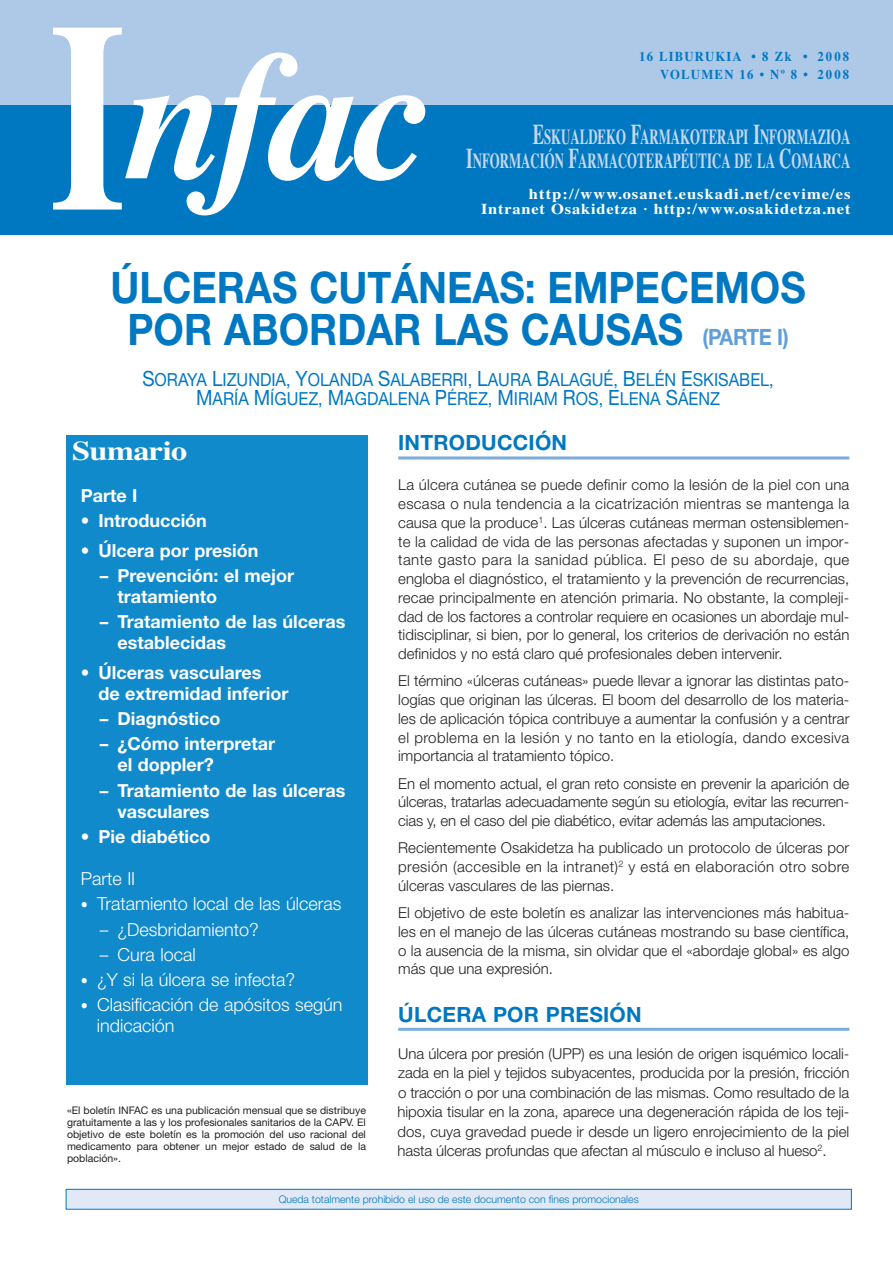
<style>
.page{position:relative;width:893px;height:1263px;background:#fff}
.page>*{position:absolute;margin:0;border:0;box-sizing:border-box;transform-origin:0 0}
.t1{font:italic 700 180px "Times";color:#fff}
.t2{font:700 43.5px/42px "Helvetica Neue";color:#0078c1;text-align:center;scale:.9 1}
.t3{font:700 27px "Times";letter-spacing:-.02em;color:#fff;scale:1.2 1}
.t4{font:700 21.3px/24px "Times";color:#c7d8ef;text-align:right;scale:.6 1}
.t5{font:700 21px "Helvetica Neue";letter-spacing:.01em;color:#0078c1}
.t6{font:700 18px/21px "Helvetica Neue";color:#fff;scale:.95 1}
.t7{font:18px/19.5px "Helvetica Neue";color:#0078c1;text-align:center;scale:.9 1}
.t8{font:300 18px/21px "Helvetica Neue";color:#fff}
.t9{font:300 18px "Helvetica Neue";color:#fff;scale:.95 1}
.t10{font:700 18px "Helvetica Neue";color:#fff}
.t11{font:300 15px/18.8px "Helvetica Neue";color:#231f20;text-align:justify}
.t12{font:700 15px "Times";letter-spacing:.05em;color:#fff;scale:1.1 1}
.t13{font:700 13.5px/18px "Times";letter-spacing:.1em;color:#0078c1;text-align:right;scale:.94 1}
.t14{font:10.5px/12px "Helvetica Neue";color:#231f20;text-align:justify}
.t15{font:300 10.5px "Helvetica Neue";color:#0078c1}
.s1{font-style:normal;font-size:269.25px}
.s2{font-size:28.5px}
.s3{font-size:22.5px;color:#629fd6}
.s4{font-size:21px}
.s5{font-size:15px}
</style>
<div class="page">
<hr style="left:398px;top:457px;width:451px;height:3px;background:#7bacdc">
<hr style="left:398px;top:1028px;width:451px;height:3px;background:#7bacdc">
<div style="left:0;top:0;width:893px;height:106px;background:#aec8e8"></div>
<div style="left:0;top:106px;width:893px;height:129px;background:#0078c1"></div>
<div style="left:66px;top:435px;width:302px;height:650px;background:#118acb"></div>
<div style="left:66px;top:1189px;width:785px;height:20px;background:#e1e9f6"></div>
<div style="left:66px;top:1189px;width:785px;height:20px;border:1px solid #0078c1"></div>
<h1 class="t1" style="left:50px;top:52px;width:381px"><span class="s1">I</span>nfac</h1>
<p class="t13" style="left:639px;top:49px;width:225px">16 LIBURUKIA • 8 Zk • 2008<br>VOLUMEN 16 • Nº 8 • 2008</p>
<h3 class="t4" style="left:466px;top:126px;width:642px"><span class="s2">E</span>SKUALDEKO <span class="s2">F</span>ARMAKOTERAPI <span class="s2">I</span>NFORMAZIOA<br><span class="s2">I</span>NFORMACIÓN <span class="s2">F</span>ARMACOTERAPÉUTICA DE LA <span class="s2">C</span>OMARCA</h3>
<p class="t12" style="left:529px;top:188px;width:294px">http://www.osanet.euskadi.net/cevime/es</p>
<p class="t12" style="left:481px;top:203px;width:337px">Intranet Osakidetza · http:/www.osakidetza.net</p>
<h2 class="t2" style="left:110px;top:270px;width:774px">ÚLCERAS CUTÁNEAS: EMPECEMOS<br>POR ABORDAR LAS CAUSAS <span class="s3">(PARTE I)</span></h2>
<p class="t7" style="left:142px;top:371px;width:703px"><span class="s4">S</span>ORAYA <span class="s4">L</span>IZUNDIA, <span class="s4">Y</span>OLANDA <span class="s4">S</span>ALABERRI, <span class="s4">L</span>AURA <span class="s4">B</span>ALAGUÉ, <span class="s4">B</span>ELÉN <span class="s4">E</span>SKISABEL,<br><span class="s4">M</span>ARÍA <span class="s4">M</span>ÍGUEZ, <span class="s4">M</span>AGDALENA <span class="s4">P</span>ÉREZ, <span class="s4">M</span>IRIAM <span class="s4">R</span>OS, <span class="s4">E</span>LENA <span class="s4">S</span>ÁENZ</p>
<h3 class="t5" style="left:398px;top:435px;width:170px">INTRODUCCIÓN</h3>
<p class="t11" style="left:398px;top:477px;width:453px">La úlcera cutánea se puede definir como la lesión de la piel con una escasa o nula tendencia a la cicatrización mientras se mantenga la causa que la produce<sup>1</sup>. Las úlceras cutáneas merman ostensiblemen&shy;te la calidad de vida de las personas afectadas y suponen un impor&shy;tante gasto para la sanidad pública. El peso de su abordaje, que engloba el diagnóstico, el tratamiento y la prevención de recurrencias, recae principalmente en atención primaria. No obstante, la compleji&shy;dad de los factores a controlar requiere en ocasiones un abordaje mul&shy;tidisciplinar, si bien, por lo general, los criterios de derivación no están definidos y no está claro qué profesionales deben intervenir.</p>
<p class="t11" style="left:398px;top:673px;width:453px">El término «úlceras cutáneas» puede llevar a ignorar las distintas pato&shy;logías que originan las úlceras. El boom del desarrollo de los materia&shy;les de aplicación tópica contribuye a aumentar la confusión y a centrar el problema en la lesión y no tanto en la etiología, dando excesiva importancia al tratamiento tópico.</p>
<p class="t11" style="left:398px;top:775px;width:453px">En el momento actual, el gran reto consiste en prevenir la aparición de úlceras, tratarlas adecuadamente según su etiología, evitar las recurren&shy;cias y, en el caso del pie diabético, evitar además las amputaciones.</p>
<p class="t11" style="left:398px;top:840px;width:453px">Recientemente Osakidetza ha publicado un protocolo de úlceras por presión (accesible en la intranet)<sup>2</sup> y está en elaboración otro sobre úlceras vasculares de las piernas.</p>
<p class="t11" style="left:398px;top:905px;width:453px">El objetivo de este boletín es analizar las intervenciones más habitua&shy;les en el manejo de las úlceras cutáneas mostrando su base científica, o la ausencia de la misma, sin olvidar que el «abordaje global» es algo más que una expresión.</p>
<h3 class="t5" style="left:398px;top:1007px;width:245px">ÚLCERA POR PRESIÓN</h3>
<p class="t11" style="left:397px;top:1045px;width:453px;line-height:19.5px">Una úlcera por presión (UPP) es una lesión de origen isquémico locali&shy;zada en la piel y tejidos subyacentes, producida por la presión, fricción o tracción o por una combinación de las mismas. Como resultado de la hipoxia tisular en la zona, aparece una degeneración rápida de los teji&shy;dos, cuya gravedad puede ir desde un ligero enrojecimiento de la piel hasta úlceras profundas que afectan al músculo e incluso al hueso<sup>2</sup>.</p>
<h3 class="t3" style="left:72px;top:441px;width:97px">Sumario</h3>
<p class="t10" style="left:81px;top:489px;width:58px">Parte I</p>
<p class="t6" style="left:81px;top:512px;width:134px">• Introducción</p>
<p class="t6" style="left:81px;top:542px;width:188px">• Úlcera por presión</p>
<p class="t6" style="left:117px;top:567px;width:187px;text-indent:-18px">– Prevención: el mejor tratamiento</p>
<p class="t6" style="left:117px;top:613px;width:242px;text-indent:-18px">– Tratamiento de las úlceras establecidas</p>
<p class="t6" style="left:98px;top:664px;width:202px;text-indent:-18px">• Úlceras vasculares<br>de extremidad inferior</p>
<p class="t6" style="left:100px;top:710px;width:128px">– Diagnóstico</p>
<p class="t6" style="left:117px;top:735px;width:168px;text-indent:-18px">– ¿Cómo interpretar el doppler?</p>
<p class="t6" style="left:117px;top:781px;width:242px;text-indent:-18px">– Tratamiento de las úlceras vasculares</p>
<p class="t6" style="left:81px;top:828px;width:138px">• Pie diabético</p>
<p class="t8" style="left:81px;top:870px;width:56px">Parte II</p>
<p class="t8" style="left:81px;top:895px;width:262px"><span class="s5">•</span> Tratamiento local de las úlceras</p>
<p class="t9" style="left:100px;top:923px;width:169px">– ¿Desbridamiento?</p>
<p class="t9" style="left:100px;top:948px;width:102px">– Cura local</p>
<p class="t8" style="left:81px;top:971px;width:216px"><span class="s5">•</span> ¿Y si la úlcera se infecta?</p>
<p class="t8" style="left:97px;top:996px;width:247px;text-indent:-16px"><span class="s5">•</span> Clasificación de apósitos según indicación</p>
<p class="t14" style="left:67px;top:1106px;width:300px">«El boletín INFAC es una publicación mensual que se distribuye gratuitamente a las y los profesionales sanitarios de la CAPV. El objetivo de este boletín es la promoción del uso racional del medicamento para obtener un mejor estado de salud de la población».</p>
<p class="t15" style="left:279px;top:1196px;width:362px">Queda totalmente prohibido el uso de este documento con fines promocionales</p>
</div>
